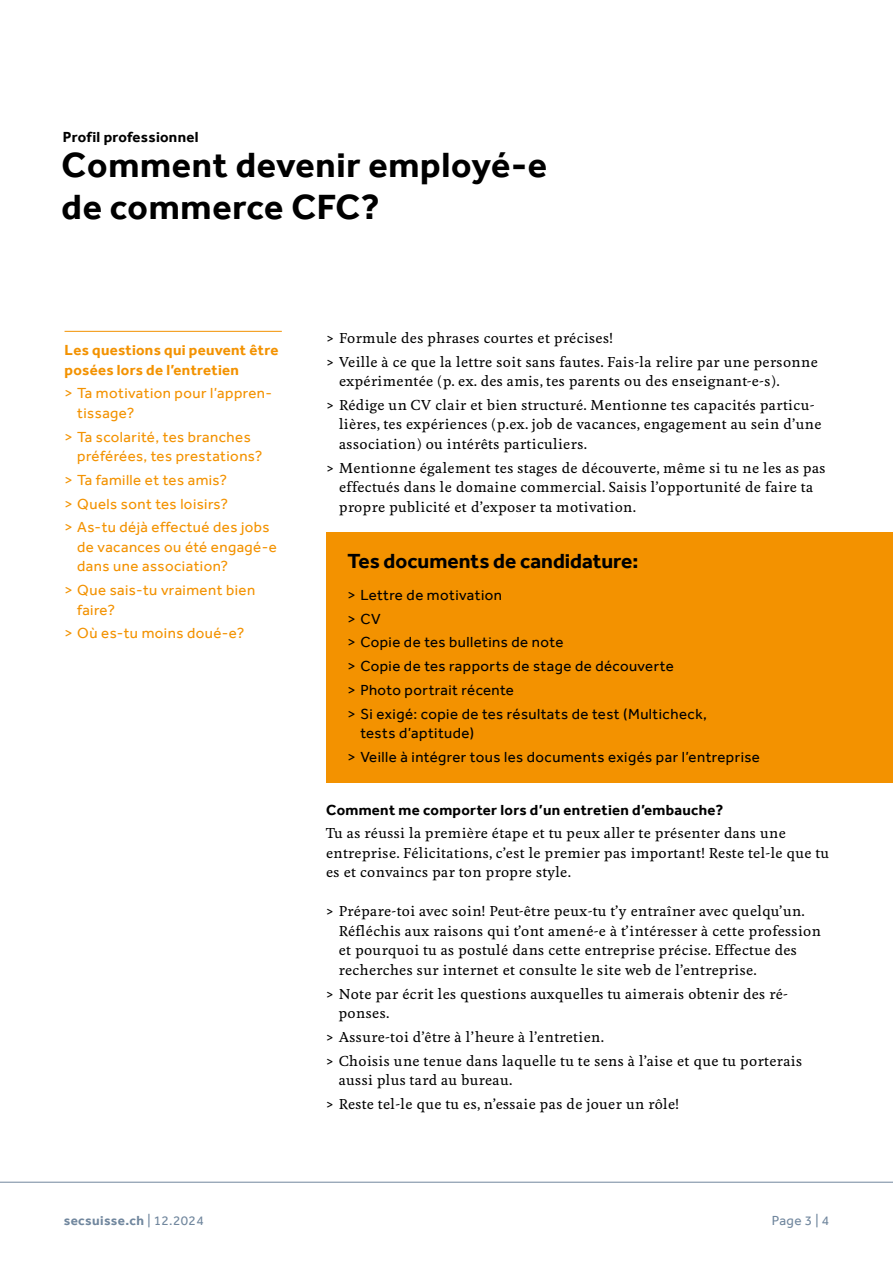
<style>
.page{position:relative;width:893px;height:1263px;background:#fff}
.page>*{position:absolute;margin:0;border:0;box-sizing:border-box;transform-origin:0 0}
.t1{font:700 36px/42px "Effra";letter-spacing:.02em;color:#000}
.t2{font:700 21px "Effra";color:#000}
.t3{font:15px/19.5px "Effra";letter-spacing:.03em;color:#f39200}
.t4{font:15px/23.7px "Effra";letter-spacing:.03em;color:#000}
.t5{font:700 15px "Effra";letter-spacing:.02em;color:#000}
.t6{font:700 15px/19.5px "Effra";letter-spacing:.02em;color:#f39200}
.t7{font:500 13.5px/19.5px "Feijoa";letter-spacing:.03em;color:#000}
.t8{font:700 13.5px "Effra";letter-spacing:.03em;color:#71879e}
.t9{font:13.5px "Effra";color:#71879e}
.s1{font-family:"Effra";font-weight:400}
.s2{font-weight:400}
</style>
<div class="page">
<hr style="left:0;top:1182px;width:893px;height:1px;background:#71879e">
<div style="left:326px;top:532px;width:567px;height:251px;background:#f39200"></div>
<hr style="left:65px;top:331px;width:217px;height:1px;background:#f39200">
<p class="t5" style="left:63px;top:128px;width:137px">Profil professionnel</p>
<h1 class="t1" style="left:62px;top:143px;width:487px">Comment devenir employé-e de commerce CFC?</h1>
<p class="t6" style="left:65px;top:340px;width:215px">Les questions qui peuvent être posées lors de l’entretien</p>
<p class="t3" style="left:77px;top:383px;width:196px;text-indent:-13px">&gt; Ta motivation pour l’appren&shy;tissage?</p>
<p class="t3" style="left:77px;top:427px;width:187px;text-indent:-13px">&gt; Ta scolarité, tes branches préférées, tes prestations?</p>
<p class="t3" style="left:65px;top:468px;width:207px;line-height:23.7px">&gt; Ta famille et tes amis?<br>&gt; Quels sont tes loisirs?<br>&gt; As-tu déjà effectué des jobs</p>
<p class="t3" style="left:77px;top:537px;width:201px">de vacances ou été engagé-e dans une association?</p>
<p class="t3" style="left:77px;top:580px;width:179px;text-indent:-13px">&gt; Que sais-tu vraiment bien faire?</p>
<p class="t3" style="left:65px;top:623px;width:181px">&gt; Où es-tu moins doué-e?</p>
<p class="t7" style="left:326px;top:326px;width:493px;line-height:23.7px"><span class="s1">&gt;</span> Formule des phrases courtes et précises!<br><span class="s1">&gt;</span> Veille à ce que la lettre soit sans fautes. Fais-la relire par une personne</p>
<p class="t7" style="left:326px;top:370px;width:490px;line-height:23.7px;text-indent:13px">expérimentée (p. ex. des amis, tes parents ou des enseignant-e-s).<br><span class="s1">&gt;</span> Rédige un CV clair et bien structuré. Mentionne tes capacités particu-</p>
<p class="t7" style="left:339px;top:415px;width:484px">lières, tes expériences (p.ex. job de vacances, engagement au sein d’une association) ou intérêts particuliers.</p>
<p class="t7" style="left:339px;top:458px;width:488px;text-indent:-13px"><span class="s1">&gt;</span> Mentionne également tes stages de découverte, même si tu ne les as pas effectués dans le domaine commercial. Saisis l’opportunité de faire ta propre publicité et d’exposer ta motivation.</p>
<h2 class="t2" style="left:348px;top:548px;width:292px">Tes documents de candidature:</h2>
<p class="t4" style="left:348px;top:583px;width:361px">&gt; Lettre de motivation<br>&gt; CV<br>&gt; Copie de tes bulletins de note<br>&gt; Copie de tes rapports de stage de découverte<br>&gt; Photo portrait récente<br>&gt; Si exigé: copie de tes résultats de test (Multicheck,</p>
<p class="t4" style="left:348px;top:721px;width:414px;text-indent:13px">tests d’aptitude)<br>&gt; Veille à intégrer tous les documents exigés par l’entreprise</p>
<p class="t5" style="left:326px;top:800px;width:399px">Comment me comporter lors d’un entretien d’embauche?</p>
<p class="t7" style="left:326px;top:824px;width:505px">Tu as réussi la première étape et tu peux aller te présenter dans une entreprise. Félicitations, c’est le premier pas important! Reste tel-le que tu es et convaincs par ton propre style.</p>
<p class="t7" style="left:339px;top:902px;width:484px;text-indent:-13px"><span class="s1">&gt;</span> Prépare-toi avec soin! Peut-être peux-tu t’y entraîner avec quelqu’un.<br>Réfléchis aux raisons qui t’ont amené-e à t’intéresser à cette profession et pourquoi tu as postulé dans cette entreprise précise. Effectue des recherches sur internet et consulte le site web de l’entreprise.</p>
<p class="t7" style="left:339px;top:984px;width:451px;text-indent:-13px"><span class="s1">&gt;</span> Note par écrit les questions auxquelles tu aimerais obtenir des ré&shy;ponses.</p>
<p class="t7" style="left:326px;top:1025px;width:478px;line-height:23.7px"><span class="s1">&gt;</span> Assure-toi d’être à l’heure à l’entretien.<br><span class="s1">&gt;</span> Choisis une tenue dans laquelle tu te sens à l’aise et que tu porterais</p>
<p class="t7" style="left:326px;top:1069px;width:354px;line-height:23.7px;text-indent:13px">aussi plus tard au bureau.<br><span class="s1">&gt;</span> Reste tel-le que tu es, n’essaie pas de jouer un rôle!</p>
<p class="t8" style="left:64px;top:1212px;width:141px">secsuisse.ch <span class="s2">| 12.2024</span></p>
<p class="t9" style="left:772px;top:1212px;width:59px">Page 3 | 4</p>
</div>
